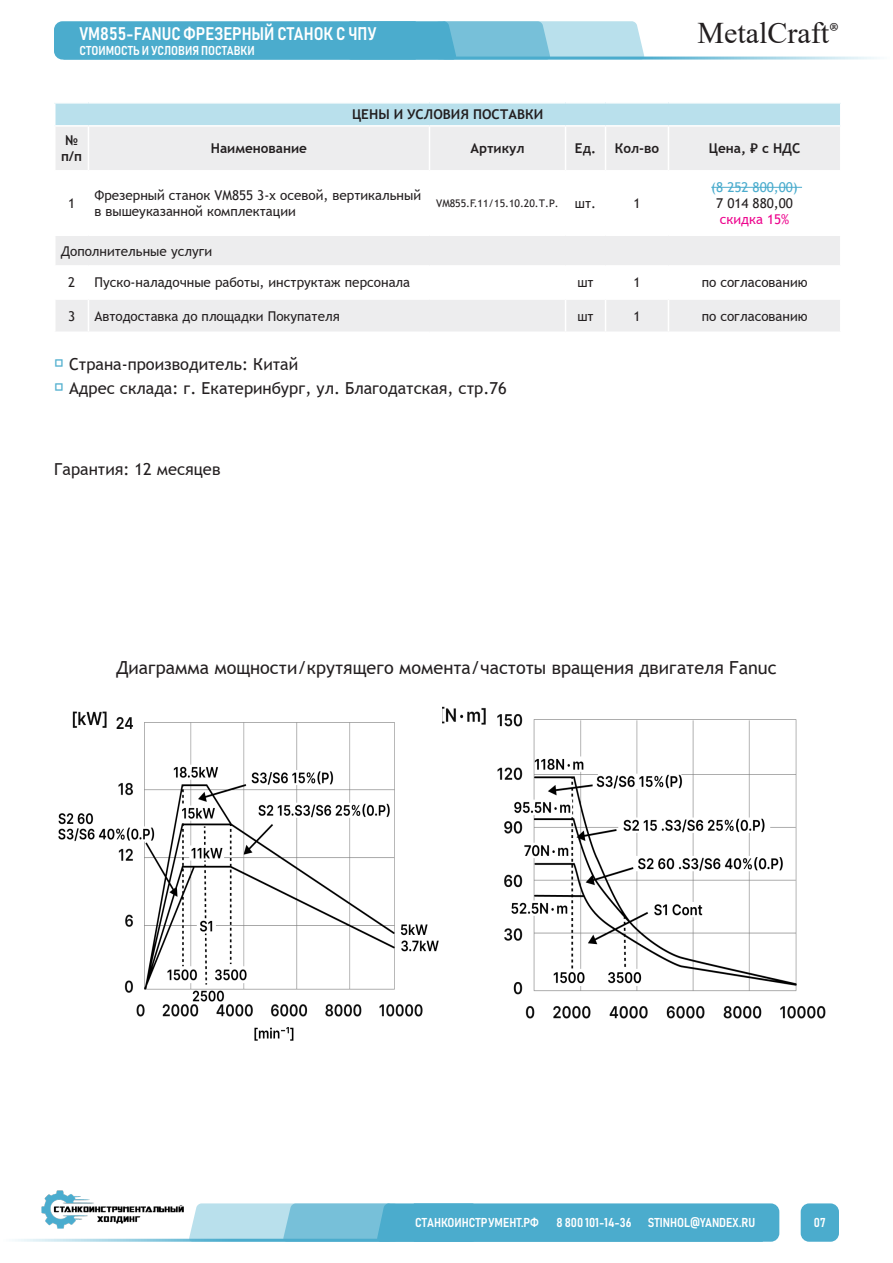
<style>
.page{position:relative;width:893px;height:1263px;background:#fff}
.page>*{position:absolute;margin:0;border:0;box-sizing:border-box;transform-origin:0 0}
.t1{font:30px "Times New Roman";color:#231f20}
.t2{font:18px "Trebuchet MS";color:#231f20}
.t3{font:18px "Bahnschrift";color:#fff}
.t4{font:16.5px/23.4px "Trebuchet MS";color:#231f20}
.t5{font:13.5px/16.2px "Trebuchet MS";color:#231f20}
.t6{font:700 13.5px/16.2px "Trebuchet MS";color:#231f20}
.t7{font:13.5px/16.2px "Trebuchet MS";color:#4baccd;text-align:center}
.t8{font:13.5px "Trebuchet MS";color:#ed028c}
.t9{font:12.75px "Bahnschrift";color:#fff}
.t10{font:10.5px "Trebuchet MS";color:#231f20}
.s1{font-family:"Adobe Hebrew"}
.s2{color:#231f20}
</style>
<div class="page">
<svg style="left:54px;top:21px;width:591px;height:39px;background:#65b8d4"></svg>
<hr style="left:63px;top:57px;width:830px;height:3px;background:#4baccd">
<div style="left:801px;top:1203px;width:38px;height:39px;background:#4baccd;border-radius:9px"></div>
<svg style="left:189px;top:1203px;width:590px;height:39px;background:#67b9d4"></svg>
<hr style="left:0;top:1239px;width:763px;height:3px;background:#4baccd">
<img style="left:41px;top:1190px;width:142px;height:38px">
<div style="left:55px;top:103px;width:786px;height:23px;background:#b9e0ec"></div>
<svg style="left:56px;top:127px;width:784px;height:204px;fill:#ededee"></svg>
<hr style="left:54px;top:102px;width:34px;height:2px;background:#fff">
<hr style="left:54px;top:104px;width:2px;height:21px;background:#fff">
<hr style="left:88px;top:102px;width:341px;height:2px;background:#fff">
<hr style="left:429px;top:102px;width:137px;height:2px;background:#fff">
<hr style="left:566px;top:102px;width:39px;height:2px;background:#fff">
<hr style="left:605px;top:102px;width:63px;height:2px;background:#fff">
<hr style="left:668px;top:102px;width:173px;height:2px;background:#fff">
<svg style="left:840px;top:104px;width:1px;height:21px"></svg>
<hr style="left:54px;top:125px;width:34px;height:2px;background:#fff">
<hr style="left:88px;top:125px;width:341px;height:2px;background:#fff">
<hr style="left:88px;top:127px;width:1px;height:43px;background:#fff">
<hr style="left:429px;top:125px;width:137px;height:2px;background:#fff">
<hr style="left:429px;top:127px;width:1px;height:43px;background:#fff">
<hr style="left:566px;top:125px;width:39px;height:2px;background:#fff">
<hr style="left:565px;top:127px;width:1px;height:43px;background:#fff">
<hr style="left:605px;top:125px;width:63px;height:2px;background:#fff">
<hr style="left:605px;top:127px;width:1px;height:43px;background:#fff">
<hr style="left:668px;top:125px;width:173px;height:2px;background:#fff">
<hr style="left:668px;top:127px;width:1px;height:43px;background:#fff">
<hr style="left:54px;top:170px;width:34px;height:2px;background:#fff">
<hr style="left:88px;top:170px;width:341px;height:2px;background:#fff">
<hr style="left:88px;top:172px;width:1px;height:63px;background:#fff">
<hr style="left:429px;top:170px;width:137px;height:2px;background:#fff">
<hr style="left:429px;top:172px;width:1px;height:63px;background:#fff">
<hr style="left:566px;top:170px;width:39px;height:2px;background:#fff">
<hr style="left:565px;top:172px;width:1px;height:63px;background:#fff">
<hr style="left:605px;top:170px;width:63px;height:2px;background:#fff">
<hr style="left:605px;top:172px;width:1px;height:63px;background:#fff">
<hr style="left:668px;top:170px;width:173px;height:2px;background:#fff">
<hr style="left:668px;top:172px;width:1px;height:63px;background:#fff">
<hr style="left:54px;top:235px;width:34px;height:1px;background:#fff">
<hr style="left:88px;top:235px;width:341px;height:1px;background:#fff">
<hr style="left:429px;top:235px;width:137px;height:1px;background:#fff">
<hr style="left:566px;top:235px;width:39px;height:1px;background:#fff">
<hr style="left:605px;top:235px;width:63px;height:1px;background:#fff">
<hr style="left:668px;top:235px;width:173px;height:1px;background:#fff">
<hr style="left:54px;top:265px;width:34px;height:2px;background:#fff">
<hr style="left:88px;top:265px;width:341px;height:2px;background:#fff">
<hr style="left:88px;top:267px;width:1px;height:31px;background:#fff">
<hr style="left:429px;top:265px;width:137px;height:2px;background:#fff">
<hr style="left:566px;top:265px;width:39px;height:2px;background:#fff">
<hr style="left:565px;top:267px;width:1px;height:31px;background:#fff">
<hr style="left:605px;top:265px;width:63px;height:2px;background:#fff">
<hr style="left:605px;top:267px;width:1px;height:31px;background:#fff">
<hr style="left:668px;top:265px;width:173px;height:2px;background:#fff">
<hr style="left:668px;top:267px;width:1px;height:31px;background:#fff">
<hr style="left:54px;top:298px;width:34px;height:2px;background:#fff">
<hr style="left:88px;top:298px;width:341px;height:2px;background:#fff">
<hr style="left:88px;top:300px;width:1px;height:31px;background:#fff">
<hr style="left:429px;top:298px;width:137px;height:2px;background:#fff">
<hr style="left:566px;top:298px;width:39px;height:2px;background:#fff">
<hr style="left:565px;top:300px;width:1px;height:31px;background:#fff">
<hr style="left:605px;top:298px;width:63px;height:2px;background:#fff">
<hr style="left:605px;top:300px;width:1px;height:31px;background:#fff">
<hr style="left:668px;top:298px;width:173px;height:2px;background:#fff">
<hr style="left:668px;top:300px;width:1px;height:31px;background:#fff">
<hr style="left:711px;top:187px;width:91px;height:1px;background:#4baccd">
<img style="left:58px;top:706px;width:768px;height:335px">
<p class="t3" style="left:80px;top:22px;width:298px">VM855-FANUC ФРЕЗЕРНЫЙ СТАНОК С ЧПУ</p>
<p class="t9" style="left:80px;top:43px;width:177px">СТОИМОСТЬ И УСЛОВИЯ ПОСТАВКИ</p>
<p class="t6" style="left:352px;top:106px;width:193px">ЦЕНЫ И УСЛОВИЯ ПОСТАВКИ</p>
<h1 class="t1" style="left:698px;top:12px;width:143px">MetalCraft<span class="s1">®</span></h1>
<p class="t6" style="left:61px;top:132px;width:23px">№ п/п</p>
<p class="t6" style="left:211px;top:140px;width:98px">Наименование</p>
<p class="t6" style="left:471px;top:140px;width:55px">Артикул</p>
<p class="t6" style="left:575px;top:140px;width:23px">Ед.</p>
<p class="t6" style="left:615px;top:140px;width:46px">Кол-во</p>
<p class="t6" style="left:709px;top:140px;width:93px">Цена, ₽ с НДС</p>
<p class="t5" style="left:68px;top:195px;width:9px">1</p>
<p class="t5" style="left:94px;top:187px;width:328px">Фрезерный станок VM855 3-х осевой, вертикальный в вышеуказанной комплектации</p>
<p class="t10" style="left:436px;top:197px;width:124px">VM855.F.11/15.10.20.Т.Р.</p>
<p class="t5" style="left:575px;top:195px;width:23px">шт.</p>
<p class="t5" style="left:633px;top:195px;width:9px">1</p>
<p class="t7" style="left:711px;top:179px;width:88px">(8 252 800,00)<br><span class="s2">7 014 880,00</span></p>
<p class="t8" style="left:720px;top:211px;width:71px">скидка 15%</p>
<p class="t5" style="left:61px;top:243px;width:153px">Дополнительные услуги</p>
<p class="t5" style="left:68px;top:274px;width:9px">2</p>
<p class="t5" style="left:94px;top:274px;width:317px">Пуско-наладочные работы, инструктаж персонала</p>
<p class="t5" style="left:577px;top:274px;width:18px">шт</p>
<p class="t5" style="left:633px;top:274px;width:9px">1</p>
<p class="t5" style="left:702px;top:274px;width:107px">по согласованию</p>
<p class="t5" style="left:68px;top:308px;width:9px">3</p>
<p class="t5" style="left:94px;top:308px;width:247px">Автодоставка до площадки Покупателя</p>
<p class="t5" style="left:577px;top:308px;width:18px">шт</p>
<p class="t5" style="left:633px;top:308px;width:9px">1</p>
<p class="t5" style="left:702px;top:308px;width:107px">по согласованию</p>
<p class="t4" style="left:69px;top:353px;width:439px">Страна-производитель: Китай<br>Адрес склада: г. Екатеринбург, ул. Благодатская, стр.76</p>
<p class="t4" style="left:54px;top:457px;width:168px">Гарантия: 12 месяцев</p>
<p class="t2" style="left:116px;top:657px;width:662px">Диаграмма мощности/крутящего момента/частоты вращения двигателя Fanuc</p>
<p class="t9" style="left:415px;top:1215px;width:125px">СТАНКОИНСТРУМЕНТ.РФ</p>
<p class="t9" style="left:556px;top:1215px;width:76px">8 800 101-14-36</p>
<p class="t9" style="left:648px;top:1215px;width:109px">STINHOL@YANDEX.RU</p>
<p class="t9" style="left:814px;top:1215px;width:13px">07</p>
</div>
